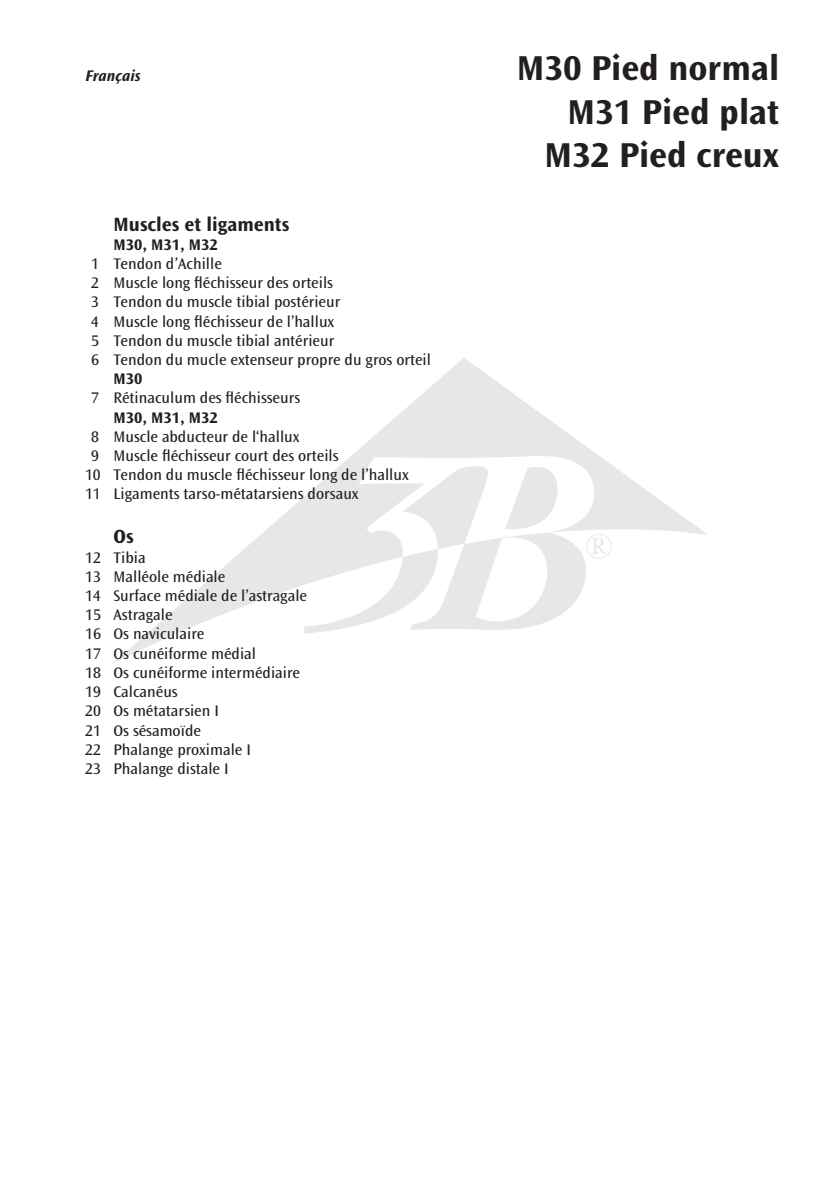
<style>
.page{position:relative;width:836px;height:1191px;background:#fff}
.page>*{position:absolute;margin:0;border:0;box-sizing:border-box;transform-origin:0 0}
.t1{font:36.2px "Perpetua";color:#e6e7e9}
.t2{font:700 36px/43.4px "Ocean Sans";color:#231f20;text-align:right}
.t3{font:700 20px "Ocean Sans";color:#231f20}
.t4{font:16px/19.2px "Ocean Sans";color:#231f20}
.t5{font:700 16px "Ocean Sans";color:#231f20}
.t6{font:italic 700 16px "Ocean Sans";color:#231f20}
</style>
<div class="page">
<svg style="left:113px;top:358px;width:595px;height:306px"></svg>
<svg style="left:304px;top:456px;width:289px;height:177px"></svg>
<p class="t6" style="left:85px;top:66px;width:57px">Français</p>
<p class="t3" style="left:113px;top:213px;width:177px">Muscles et ligaments</p>
<p class="t5" style="left:113px;top:235px;width:106px">M30, M31, M32</p>
<p class="t4" style="left:91px;top:254px;width:341px">1 Tendon d’Achille<br>2 Muscle long fléchisseur des orteils<br>3 Tendon du muscle tibial postérieur<br>4 Muscle long fléchisseur de l’hallux<br>5 Tendon du muscle tibial antérieur<br>6 Tendon du mucle extenseur propre du gros orteil</p>
<p class="t5" style="left:113px;top:370px;width:30px">M30</p>
<p class="t4" style="left:91px;top:389px;width:210px">7 Rétinaculum des fléchisseurs</p>
<p class="t5" style="left:113px;top:408px;width:106px">M30, M31, M32</p>
<p class="t4" style="left:91px;top:427px;width:210px">8 Muscle abducteur de l‘hallux</p>
<p class="t4" style="left:91px;top:446px;width:248px">9 Muscle fléchisseur court des orteils</p>
<p class="t4" style="left:85px;top:465px;width:325px">10 Tendon du muscle fléchisseur long de l’hallux</p>
<p class="t4" style="left:85px;top:485px;width:275px">11 Ligaments tarso-métatarsiens dorsaux</p>
<p class="t3" style="left:113px;top:525px;width:22px">Os</p>
<p class="t4" style="left:85px;top:548px;width:223px">12 Tibia<br>13 Malléole médiale<br>14 Surface médiale de l’astragale<br>15 Astragale<br>16 Os naviculaire<br>17 Os cunéiforme médial<br>18 Os cunéiforme intermédiaire<br>19 Calcanéus<br>20 Os métatarsien I<br>21 Os sésamoïde<br>22 Phalange proximale I<br>23 Phalange distale I</p>
<h2 class="t2" style="left:516px;top:47px;width:264px">M30 Pied normal<br>M31 Pied plat<br>M32 Pied creux</h2>
<h1 class="t1" style="left:585px;top:529px;width:29px">®</h1>
</div>
